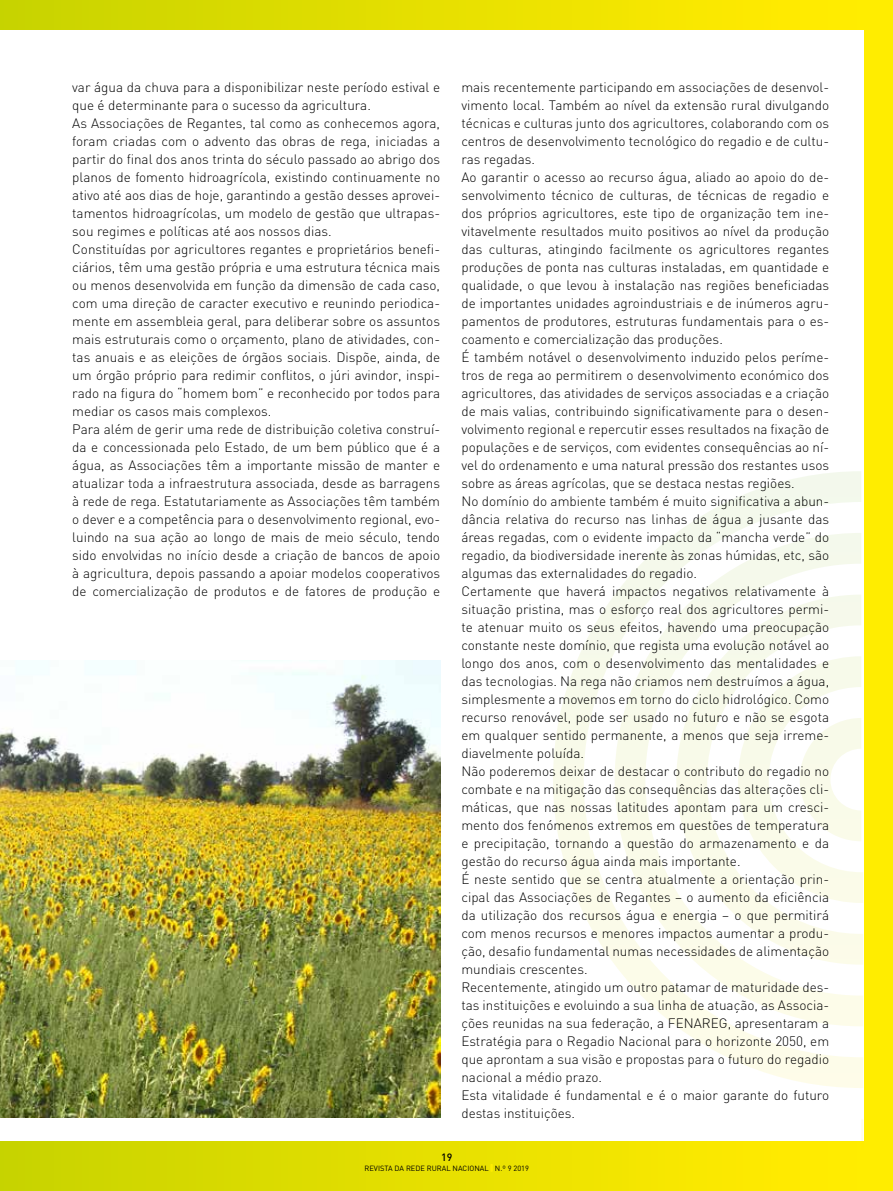
<style>
.page{position:relative;width:893px;height:1191px;background:#fff}
.page>*{position:absolute;margin:0;border:0;box-sizing:border-box;transform-origin:0 0}
.t1{font:300 13.5px/18px "DIN";color:#000}
.t2{font:500 10.5px "DIN";color:#000}
.t3{font:7.5px "DIN";color:#000}
.s1{font-weight:900;color:#ffed00}
</style>
<div class="page">
<div style="left:0;top:0;width:893px;height:1191px;background:linear-gradient(to right,#c9d409,#ffed00)"></div>
<div style="left:0;top:30px;width:863px;height:1110px;background:#fff"></div>
<svg style="left:553px;top:471px;width:310px;height:678px"></svg>
<img style="left:0;top:660px;width:440px;height:457px">
<p class="t1" style="left:72px;top:78px;width:369px">var água da chuva para a disponibilizar neste período estival e que é determinante para o sucesso da agricultura.<br>As Associações de Regantes, tal como as conhecemos agora, foram criadas com o advento das obras de rega, iniciadas a partir do final dos anos trinta do século passado ao abrigo dos planos de fomento hidroagrícola, existindo continuamente no ativo até aos dias de hoje, garantindo a gestão desses aprovei&shy;tamentos hidroagrícolas, um modelo de gestão que ultrapas&shy;sou regimes e políticas até aos nossos dias.<br>Constituídas por agricultores regantes e proprietários benefi&shy;ciários, têm uma gestão própria e uma estrutura técnica mais ou menos desenvolvida em função da dimensão de cada caso, com uma direção de caracter executivo e reunindo periodica&shy;mente em assembleia geral, para deliberar sobre os assuntos mais estruturais como o orçamento, plano de atividades, con&shy;tas anuais e as eleições de órgãos sociais. Dispõe, ainda, de um órgão próprio para redimir conflitos, o júri avindor, inspi&shy;rado na figura do “homem bom” e reconhecido por todos para mediar os casos mais complexos.<br>Para além de gerir uma rede de distribuição coletiva construí&shy;da e concessionada pelo Estado, de um bem público que é a água, as Associações têm a importante missão de manter e atualizar toda a infraestrutura associada, desde as barragens à rede de rega. Estatutariamente as Associações têm também o dever e a competência para o desenvolvimento regional, evo&shy;luindo na sua ação ao longo de mais de meio século, tendo sido envolvidas no início desde a criação de bancos de apoio à agricultura, depois passando a apoiar modelos cooperativos de comercialização de produtos e de fatores de produção e</p>
<p class="t1" style="left:461px;top:78px;width:369px">mais recentemente participando em associações de desenvol&shy;vimento local. Também ao nível da extensão rural divulgando técnicas e culturas junto dos agricultores, colaborando com os centros de desenvolvimento tecnológico do regadio e de cultu&shy;ras regadas.<br>Ao garantir o acesso ao recurso água, aliado ao apoio do de&shy;senvolvimento técnico de culturas, de técnicas de regadio e dos próprios agricultores, este tipo de organização tem ine&shy;vitavelmente resultados muito positivos ao nível da produção das culturas, atingindo facilmente os agricultores regantes produções de ponta nas culturas instaladas, em quantidade e qualidade, o que levou à instalação nas regiões beneficiadas de importantes unidades agroindustriais e de inúmeros agru&shy;pamentos de produtores, estruturas fundamentais para o es&shy;coamento e comercialização das produções.<br>É também notável o desenvolvimento induzido pelos períme&shy;tros de rega ao permitirem o desenvolvimento económico dos agricultores, das atividades de serviços associadas e a criação de mais valias, contribuindo significativamente para o desen&shy;volvimento regional e repercutir esses resultados na fixação de populações e de serviços, com evidentes consequências ao ní&shy;vel do ordenamento e uma natural pressão dos restantes usos sobre as áreas agrícolas, que se destaca nestas regiões.<br>No domínio do ambiente também é muito significativa a abun&shy;dância relativa do recurso nas linhas de água a jusante das áreas regadas, com o evidente impacto da “mancha verde” do regadio, da biodiversidade inerente às zonas húmidas, etc, são algumas das externalidades do regadio.<br>Certamente que haverá impactos negativos relativamente à situação pristina, mas o esforço real dos agricultores permi&shy;te atenuar muito os seus efeitos, havendo uma preocupação constante neste domínio, que regista uma evolução notável ao longo dos anos, com o desenvolvimento das mentalidades e das tecnologias. Na rega não criamos nem destruímos a água, simplesmente a movemos em torno do ciclo hidrológico. Como recurso renovável, pode ser usado no futuro e não se esgota em qualquer sentido permanente, a menos que seja irreme&shy;diavelmente poluída.<br>Não poderemos deixar de destacar o contributo do regadio no combate e na mitigação das consequências das alterações cli&shy;máticas, que nas nossas latitudes apontam para um cresci&shy;mento dos fenómenos extremos em questões de temperatura e precipitação, tornando a questão do armazenamento e da gestão do recurso água ainda mais importante.<br>É neste sentido que se centra atualmente a orientação prin&shy;cipal das Associações de Regantes – o aumento da eficiência da utilização dos recursos água e energia – o que permitirá com menos recursos e menores impactos aumentar a produ&shy;ção, desafio fundamental numas necessidades de alimentação mundiais crescentes.<br>Recentemente, atingido um outro patamar de maturidade des&shy;tas instituições e evoluindo a sua linha de atuação, as Associa&shy;ções reunidas na sua federação, a FENAREG, apresentaram a Estratégia para o Regadio Nacional para o horizonte 2050, em que aprontam a sua visão e propostas para o futuro do regadio nacional a médio prazo.<br>Esta vitalidade é fundamental e é o maior garante do futuro destas instituições.</p>
<p class="t2" style="left:441px;top:1150px;width:13px">19</p>
<p class="t3" style="left:364px;top:1163px;width:166px">REVISTA DA REDE RURAL NACIONAL <span class="s1">|</span> N.º 9 2019</p>
</div>
